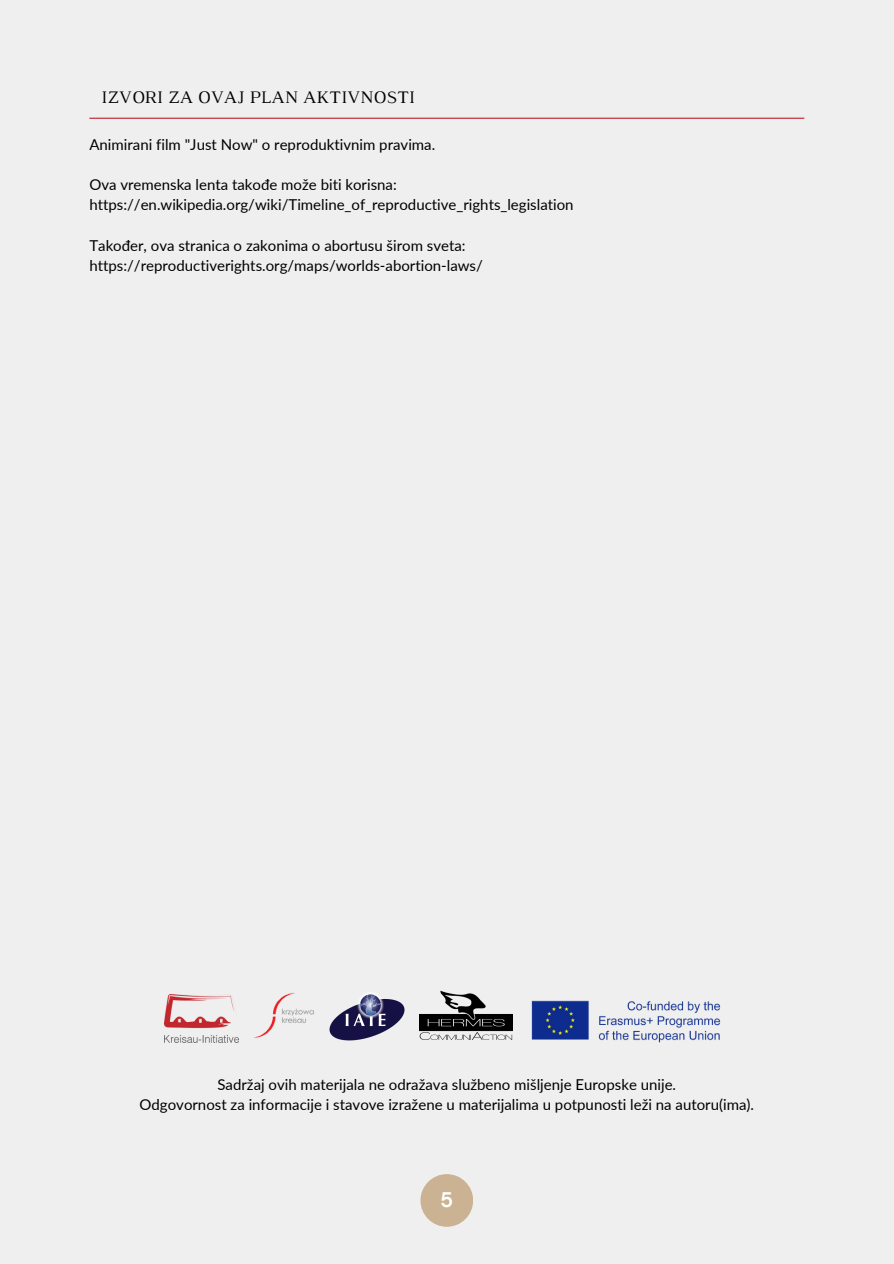
<style>
.page{position:relative;width:894px;height:1264px;background:#fff}
.page>*{position:absolute;margin:0;border:0;box-sizing:border-box;transform-origin:0 0}
.t1{font:700 21px "DM Sans";color:#fff}
.t2{font:18px "Luthier";color:#000}
.t3{font:15px "Lato";color:#000}
</style>
<div class="page">
<div style="left:0;top:0;width:893px;height:1263px;background:#efefef"></div>
<hr style="left:89px;top:118px;width:715px;height:1px;background:#bf1e2d">
<div style="left:420px;top:1174px;width:53px;height:52px;background:#cbb292;border-radius:50%"></div>
<img style="left:164px;top:994px;width:74px;height:48px">
<img style="left:329px;top:993px;width:76px;height:48px">
<img style="left:420px;top:990px;width:92px;height:49px">
<img style="left:531px;top:1000px;width:190px;height:43px">
<img style="left:238px;top:992px;width:76px;height:51px">
<h1 class="t2" style="left:101px;top:91px;width:315px">IZVORI ZA OVAJ PLAN AKTIVNOSTI</h1>
<p class="t3" style="left:89px;top:135px;width:347px">Animirani film "Just Now" o reproduktivnim pravima.</p>
<p class="t3" style="left:89px;top:175px;width:309px">Ova vremenska lenta takođe može biti korisna:</p>
<p class="t3" style="left:89px;top:195px;width:485px">https://en.wikipedia.org/wiki/Timeline_of_reproductive_rights_legislation</p>
<p class="t3" style="left:89px;top:236px;width:377px">Također, ova stranica o zakonima o abortusu širom sveta:</p>
<p class="t3" style="left:89px;top:256px;width:395px">https://reproductiverights.org/maps/worlds-abortion-laws/</p>
<p class="t3" style="left:217px;top:1074px;width:460px">Sadržaj ovih materijala ne odražava službeno mišljenje Europske unije.</p>
<p class="t3" style="left:139px;top:1095px;width:616px">Odgovornost za informacije i stavove izražene u materijalima u potpunosti leži na autoru(ima).</p>
<p class="t1" style="left:440px;top:1186px;width:15px">5</p>
</div>
